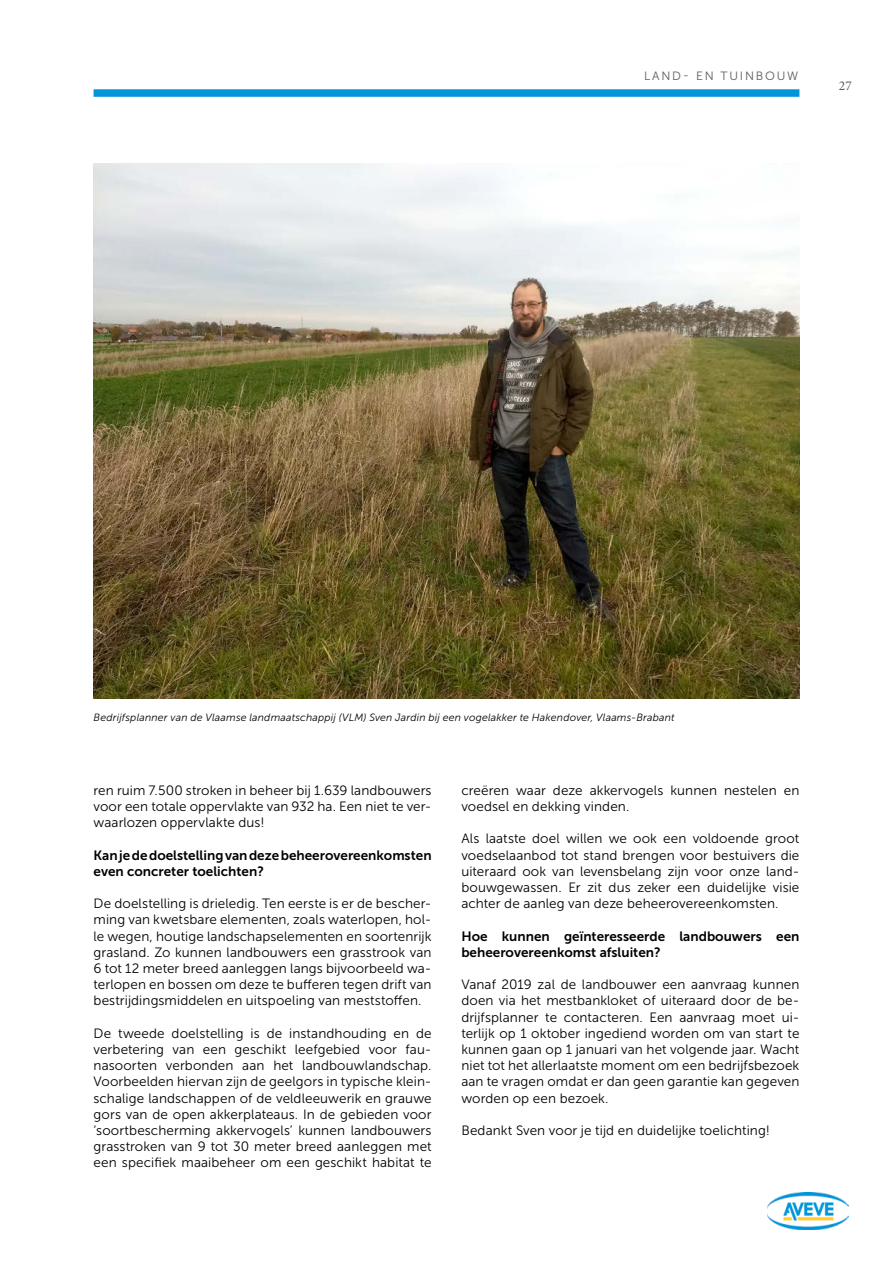
<style>
.page{position:relative;width:893px;height:1263px;background:#fff}
.page>*{position:absolute;margin:0;border:0;box-sizing:border-box;transform-origin:0 0}
.t1{font:13.5px/16.2px "Museo Sans 300";letter-spacing:.01em;color:#000;text-align:justify}
.t2{font:13.5px/16.2px "Museo Sans 700";color:#000}
.t3{font:13.5px "Minion Pro";color:#5c5a5a}
.t4{font:12px "Museo Sans 300";letter-spacing:.15em;color:#5c5a5a}
.t5{font:italic 10.5px "Museo Sans 300";letter-spacing:.015em;color:#000}
</style>
<div class="page">
<div style="left:94px;top:89px;width:705px;height:8px;background:#0095da"></div>
<img style="left:767px;top:1193px;width:81px;height:36px">
<img style="left:94px;top:163px;width:705px;height:536px">
<p class="t4" style="left:644px;top:69px;width:156px">LAND- EN TUINBOUW</p>
<p class="t3" style="left:839px;top:77px;width:15px">27</p>
<p class="t5" style="left:94px;top:712px;width:583px">Bedrijfsplanner van de Vlaamse landmaatschappij (VLM) Sven Jardin bij een vogelakker te Hakendover, Vlaams-Brabant</p>
<p class="t1" style="left:94px;top:782px;width:340px">ren ruim 7.500 stroken in beheer bij 1.639 landbouwers voor een totale oppervlakte van 932 ha. Een niet te ver&shy;waarlozen oppervlakte dus!</p>
<p class="t2" style="left:94px;top:847px;width:340px">Kan je de doelstelling van deze beheerovereenkomsten even concreter toelichten?</p>
<p class="t1" style="left:94px;top:895px;width:340px">De doelstelling is drieledig. Ten eerste is er de bescher&shy;ming van kwetsbare elementen, zoals waterlopen, hol&shy;le wegen, houtige landschapselementen en soortenrijk grasland. Zo kunnen landbouwers een grasstrook van 6 tot 12 meter breed aanleggen langs bijvoorbeeld wa&shy;terlopen en bossen om deze te bufferen tegen drift van bestrijdingsmiddelen en uitspoeling van meststoffen.</p>
<p class="t1" style="left:94px;top:1025px;width:340px">De tweede doelstelling is de instandhouding en de verbetering van een geschikt leefgebied voor fau&shy;nasoorten verbonden aan het landbouwlandschap.<br>Voorbeelden hiervan zijn de geelgors in typische klein&shy;schalige landschappen of de veldleeuwerik en grauwe gors van de open akkerplateaus. In de gebieden voor ‘soortbescherming akkervogels’ kunnen landbouwers grasstroken van 9 tot 30 meter breed aanleggen met een specifiek maaibeheer om een geschikt habitat te</p>
<p class="t1" style="left:461px;top:782px;width:340px">creëren waar deze akkervogels kunnen nestelen en voedsel en dekking vinden.</p>
<p class="t1" style="left:461px;top:831px;width:340px">Als laatste doel willen we ook een voldoende groot voedselaanbod tot stand brengen voor bestuivers die uiteraard ook van levensbelang zijn voor onze land&shy;bouwgewassen. Er zit dus zeker een duidelijke visie achter de aanleg van deze beheerovereenkomsten.</p>
<p class="t2" style="left:461px;top:928px;width:340px">Hoe kunnen geïnteresseerde landbouwers een beheerovereenkomst afsluiten?</p>
<p class="t1" style="left:461px;top:976px;width:340px">Vanaf 2019 zal de landbouwer een aanvraag kunnen doen via het mestbankloket of uiteraard door de be&shy;drijfsplanner te contacteren. Een aanvraag moet ui&shy;terlijk op 1 oktober ingediend worden om van start te kunnen gaan op 1 januari van het volgende jaar. Wacht niet tot het allerlaatste moment om een bedrijfsbezoek aan te vragen omdat er dan geen garantie kan gegeven worden op een bezoek.</p>
<p class="t1" style="left:461px;top:1122px;width:310px">Bedankt Sven voor je tijd en duidelijke toelichting!</p>
</div>
